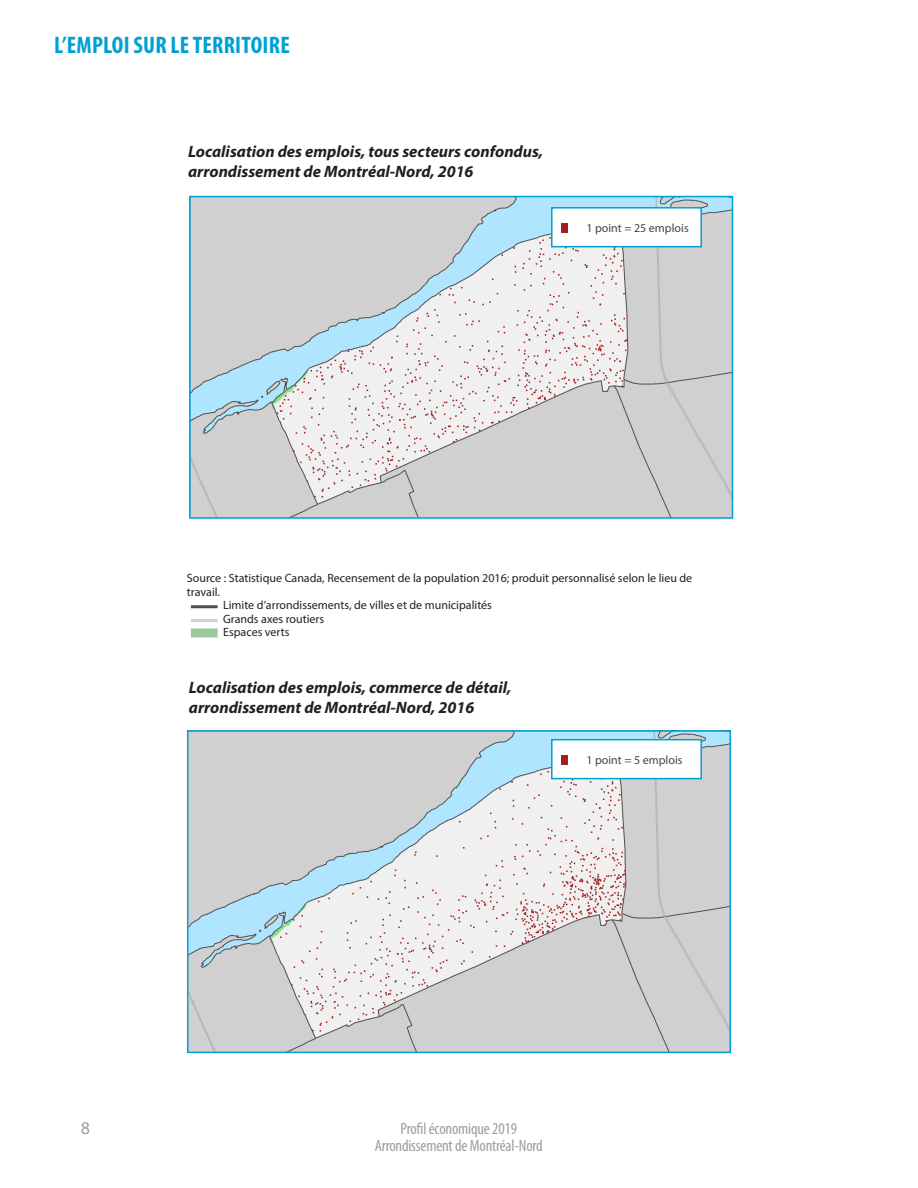
<style>
.page{position:relative;width:918px;height:1188px;background:#fff}
.page>*{position:absolute;margin:0;border:0;box-sizing:border-box;transform-origin:0 0}
.t1{font:700 condensed 24px "Myriad Pro";letter-spacing:.01em;color:#00a0d4}
.t2{font:18px "Myriad Pro";color:#9e9e9e}
.t3{font:italic 700 16.5px "Myriad Pro";color:#231f20}
.t4{font:condensed 16.5px/16.5px "Myriad Pro";letter-spacing:-.01em;color:#9e9e9e;text-align:center}
.Source{font:12px/13.5px "Myriad Pro";color:#231f20}
.Source-2{font:12px "Myriad Pro";color:#3e4651}
</style>
<div class="page">
<img style="left:192px;top:199px;width:538px;height:317px">
<div style="left:189px;top:196px;width:544px;height:323px;border:2px solid #00a0d4"></div>
<div style="left:551px;top:207px;width:151px;height:40px;background:#fff;border:2px solid #00a0d4"></div>
<div style="left:561px;top:224px;width:7px;height:9px;background:#a21e21"></div>
<img style="left:190px;top:733px;width:538px;height:317px">
<div style="left:187px;top:730px;width:544px;height:323px;border:2px solid #00a0d4"></div>
<div style="left:551px;top:739px;width:151px;height:40px;background:#fff;border:2px solid #00a0d4"></div>
<div style="left:561px;top:756px;width:7px;height:9px;background:#a21e21"></div>
<div style="left:191px;top:628px;width:27px;height:9px;background:#9cc99c"></div>
<hr style="left:191px;top:619px;width:27px;height:3px;background:#d0d0d0">
<hr style="left:191px;top:605px;width:27px;height:3px;background:#505050">
<p class="t1" style="left:54px;top:30px;width:237px">L’EMPLOI SUR LE TERRITOIRE</p>
<p class="t3" style="left:188px;top:141px;width:357px">Localisation des emplois, tous secteurs confondus,</p>
<p class="t3" style="left:188px;top:160px;width:287px">arrondissement de Montréal-Nord, 2016</p>
<p class="Source-2" style="left:586px;top:221px;width:104px">1 point = 25 emplois</p>
<p class="Source" style="left:187px;top:572px;width:507px">Source : Statistique Canada, Recensement de la population 2016; produit personnalisé selon le lieu de travail.</p>
<p class="Source" style="left:223px;top:599px;width:270px">Limite d’arrondissements, de villes et de municipalités</p>
<p class="Source" style="left:223px;top:612px;width:103px">Grands axes routiers</p>
<p class="Source" style="left:223px;top:626px;width:68px">Espaces verts</p>
<p class="t3" style="left:189px;top:676px;width:324px">Localisation des emplois, commerce de détail,</p>
<p class="t3" style="left:189px;top:696px;width:287px">arrondissement de Montréal-Nord, 2016</p>
<p class="Source-2" style="left:586px;top:753px;width:98px">1 point = 5 emplois</p>
<h2 class="t2" style="left:81px;top:1117px;width:11px">8</h2>
<h3 class="t4" style="left:375px;top:1120px;width:170px">Profil économique 2019<br>Arrondissement de Montréal-Nord</h3>
</div>
